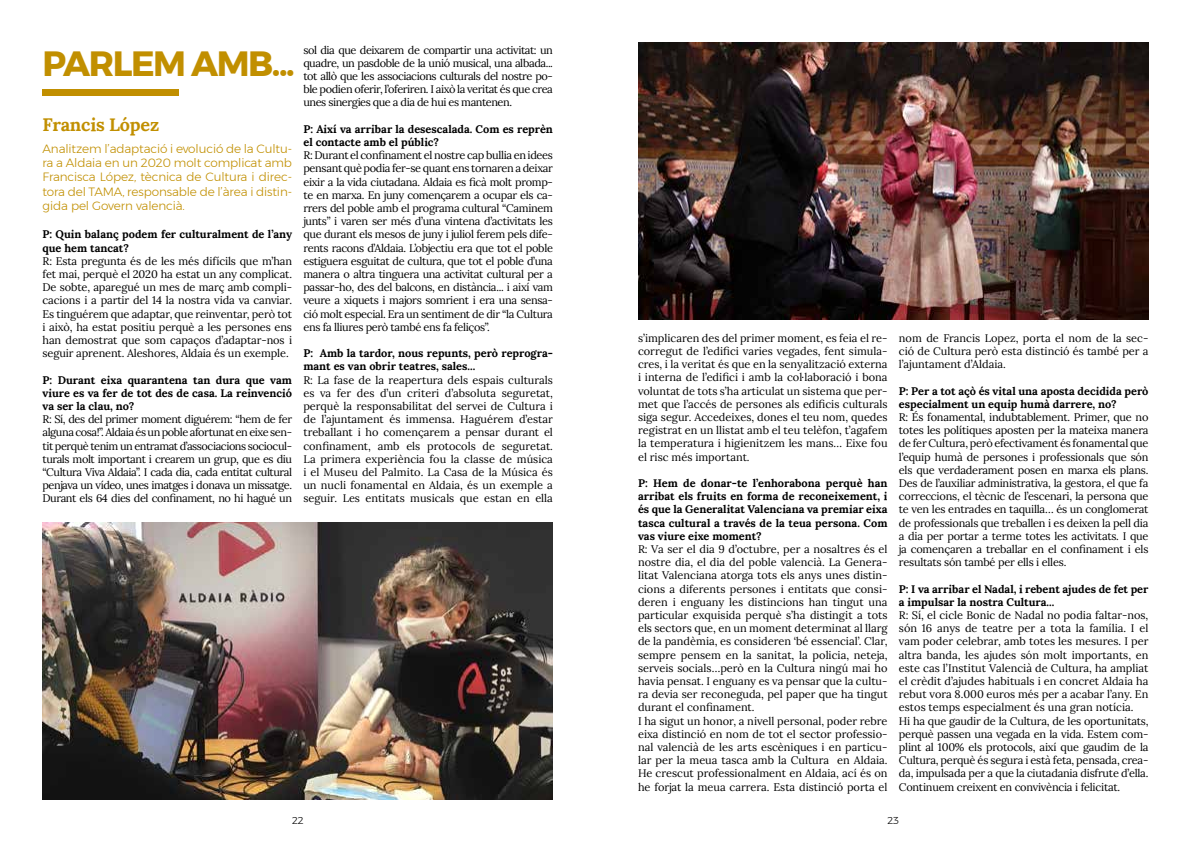
<style>
.page{position:relative;width:1191px;height:842px;background:#fff}
.page>*{position:absolute;margin:0;border:0;box-sizing:border-box;transform-origin:0 0}
.t1{font:700 35px "Montserrat";letter-spacing:-.04em;color:#c18f00}
.t2{font:700 18px "Lora";letter-spacing:-.01em;color:#c18f00}
.t3{font:300 12px/14.4px "Montserrat";letter-spacing:-.01em;color:#c18f00;text-align:justify}
.t4{font:11px/13.2px "Lora";color:#000;text-align:justify}
.t5{font:700 11px/13.2px "Lora";color:#000}
.t6{font:300 10px "Montserrat";color:#000}
</style>
<div class="page">
<div style="left:43px;top:89px;width:136px;height:7px;background:#c18f00"></div>
<img style="left:43px;top:523px;width:510px;height:276px">
<img style="left:638px;top:43px;width:510px;height:276px">
<h1 class="t1" style="left:43px;top:36px;width:254px">PARLEM AMB...</h1>
<h2 class="t2" style="left:43px;top:109px;width:118px">Francis López</h2>
<p class="t3" style="left:43px;top:141px;width:251px">Analitzem l’adaptació i evolució de la Cultu&shy;ra a Aldaia en un 2020 molt complicat amb Francisca López, tècnica de Cultura i direc&shy;tora del TAMA, responsable de l’àrea i distin&shy;gida pel Govern valencià.</p>
<p class="t5" style="left:43px;top:227px;width:251px">P: Quin balanç podem fer culturalment de l’any que hem tancat?</p>
<p class="t4" style="left:43px;top:254px;width:251px">R: Esta pregunta és de les més difícils que m’han fet mai, perquè el 2020 ha estat un any complicat.<br>De sobte, aparegué un mes de març amb compli&shy;cacions i a partir del 14 la nostra vida va canviar.<br>Es tinguérem que adaptar, que reinventar, però tot i això, ha estat positiu perquè a les persones ens han demostrat que som capaços d’adaptar-nos i seguir aprenent. Aleshores, Aldaia és un exemple.</p>
<p class="t5" style="left:43px;top:372px;width:251px;text-align:justify">P: Durant eixa quarantena tan dura que vam viure es va fer de tot des de casa. La reinvenció va ser la clau, no?</p>
<p class="t4" style="left:43px;top:412px;width:251px">R: Sí, des del primer moment diguérem: “hem de fer alguna cosa!”. Aldaia és un poble afortunat en eixe sen&shy;tit perquè tenim un entramat d’associacions sociocul&shy;turals molt important i crearem un grup, que es diu “Cultura Viva Aldaia”. I cada dia, cada entitat cultural penjava un vídeo, unes imatges i donava un missatge.<br>Durant els 64 dies del confinament, no hi hagué un</p>
<p class="t4" style="left:303px;top:42px;width:251px">sol dia que deixarem de compartir una activitat: un quadre, un pasdoble de la unió musical, una albada... tot allò que les associacions culturals del nostre po&shy;ble podien oferir, l’oferiren. I això la veritat és que crea unes sinergies que a dia de hui es mantenen.</p>
<p class="t5" style="left:303px;top:121px;width:251px">P: Així va arribar la desescalada. Com es reprèn el contacte amb el públic?</p>
<p class="t4" style="left:303px;top:148px;width:251px">R: Durant el confinament el nostre cap bullia en idees pensant què podia fer-se quant ens tornaren a deixar eixir a la vida ciutadana. Aldaia es ficà molt promp&shy;te en marxa. En juny començarem a ocupar els ca&shy;rrers del poble amb el programa cultural “Caminem junts” i varen ser més d’una vintena d’activitats les que durant els mesos de juny i juliol ferem pels dife&shy;rents racons d’Aldaia. L’objectiu era que tot el poble estiguera esguitat de cultura, que tot el poble d’una manera o altra tinguera una activitat cultural per a passar-ho, des del balcons, en distància... i així vam veure a xiquets i majors somrient i era una sensa&shy;ció molt especial. Era un sentiment de dir “la Cultura ens fa lliures però també ens fa feliços”.</p>
<p class="t5" style="left:303px;top:346px;width:251px">P: Amb la tardor, nous repunts, però reprogra&shy;mant es van obrir teatres, sales...</p>
<p class="t4" style="left:303px;top:372px;width:251px">R: La fase de la reapertura dels espais culturals es va fer des d’un criteri d’absoluta seguretat, perquè la responsabilitat del servei de Cultura i de l’ajuntament és immensa. Haguérem d’estar treballant i ho començarem a pensar durant el confinament, amb els protocols de seguretat.<br>La primera experiència fou la classe de música i el Museu del Palmito. La Casa de la Música és un nucli fonamental en Aldaia, és un exemple a seguir. Les entitats musicals que estan en ella</p>
<p class="t4" style="left:638px;top:330px;width:251px">s’implicaren des del primer moment, es feia el re&shy;corregut de l’edifici varies vegades, fent simula&shy;cres, i la veritat és que en la senyalització externa i interna de l’edifici i amb la col·laboració i bona voluntat de tots s’ha articulat un sistema que per&shy;met que l’accés de persones als edificis culturals siga segur. Accedeixes, dones el teu nom, quedes registrat en un llistat amb el teu telèfon, t’agafem la temperatura i higienitzem les mans… Eixe fou el risc més important.</p>
<p class="t5" style="left:638px;top:475px;width:251px;text-align:justify">P: Hem de donar-te l’enhorabona perquè han arribat els fruits en forma de reconeixement, i és que la Generalitat Valenciana va premiar eixa tasca cultural a través de la teua persona. Com vas viure eixe moment?</p>
<p class="t4" style="left:638px;top:542px;width:251px;text-align:left">R: Va ser el dia 9 d’octubre, per a nosaltres és el nostre dia, el dia del poble valencià. La Genera&shy;litat Valenciana atorga tots els anys unes distin&shy;cions a diferents persones i entitats que consi&shy;deren i enguany les distincions han tingut una particular exquisida perquè s’ha distingit a tots els sectors que, en un moment determinat al llarg de la pandèmia, es consideren ‘bé essencial’. Clar, sempre pensem en la sanitat, la policia, neteja, serveis socials…però en la Cultura ningú mai ho havia pensat. I enguany es va pensar que la cultu&shy;ra devia ser reconeguda, pel paper que ha tingut durant el confinament.<br>I ha sigut un honor, a nivell personal, poder rebre eixa distinció en nom de tot el sector professio&shy;nal valencià de les arts escèniques i en particu&shy;lar per la meua tasca amb la Cultura en Aldaia.<br>He crescut professionalment en Aldaia, ací és on he forjat la meua carrera. Esta distinció porta el</p>
<p class="t4" style="left:899px;top:330px;width:251px">nom de Francis Lopez, porta el nom de la sec&shy;ció de Cultura però esta distinció és també per a l’ajuntament d’Aldaia.</p>
<p class="t5" style="left:899px;top:383px;width:251px">P: Per a tot açò és vital una aposta decidida però especialment un equip humà darrere, no?</p>
<p class="t4" style="left:899px;top:410px;width:251px">R: És fonamental, indubtablement. Primer, que no totes les polítiques aposten per la mateixa manera de fer Cultura, però efectivament és fonamental que l’equip humà de persones i professionals que són els que verdaderament posen en marxa els plans.<br>Des de l’auxiliar administrativa, la gestora, el que fa correccions, el tècnic de l’escenari, la persona que te ven les entrades en taquilla… és un conglomerat de professionals que treballen i es deixen la pell dia a dia per portar a terme totes les activitats. I que ja començaren a treballar en el confinament i els resultats són també per ells i elles.</p>
<p class="t5" style="left:899px;top:581px;width:251px">P: I va arribar el Nadal, i rebent ajudes de fet per a impulsar la nostra Cultura...</p>
<p class="t4" style="left:899px;top:608px;width:251px;text-align:left">R: Sí, el cicle Bonic de Nadal no podia faltar-nos, són 16 anys de teatre per a tota la família. I el vam poder celebrar, amb totes les mesures. I per altra banda, les ajudes són molt importants, en este cas l’Institut Valencià de Cultura, ha ampliat el crèdit d’ajudes habituals i en concret Aldaia ha rebut vora 8.000 euros més per a acabar l’any. En estos temps especialment és una gran notícia.<br>Hi ha que gaudir de la Cultura, de les oportunitats, perquè passen una vegada en la vida. Estem com&shy;plint al 100% els protocols, així que gaudim de la Cultura, perquè és segura i està feta, pensada, crea&shy;da, impulsada per a que la ciutadania disfrute d’ella.<br>Continuem creixent en convivència i felicitat.</p>
<p class="t6" style="left:292px;top:813px;width:13px">22</p>
<p class="t6" style="left:887px;top:813px;width:13px">23</p>
</div>
